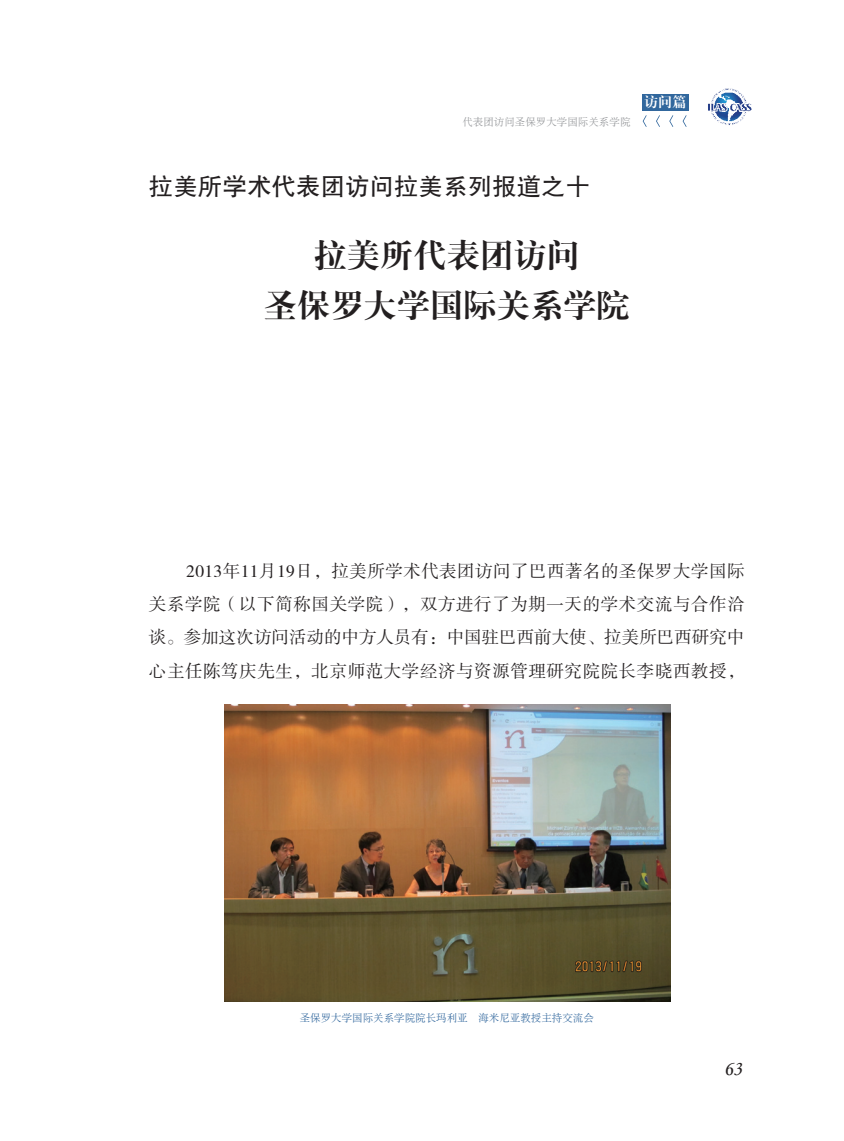
<style>
.page{position:relative;width:844px;height:1141px;background:#fff}
.page>*{position:absolute;margin:0;border:0;box-sizing:border-box;transform-origin:0 0}
.t1{font:33.25px/50.4px "H Ya 4 gj";color:#231f20;text-align:center}
.t2{font:24.5px "FZHTK GBK1 0";color:#231f20}
.t3{font:21px "Monotype Corsiva";color:#231f20}
.t4{font:17.5px/33.2px "FZSSK GBK1 0";letter-spacing:.03em;color:#231f20;text-align:justify}
.t5{font:14px "H Ya 4 gj";color:#fff}
.t6{font:10.5px "H Ya 6 gj";color:#31679d}
.t7{font:10.5px "H Ya 6 gj";color:#939598}
</style>
<div class="page">
<img style="left:708px;top:89px;width:43px;height:36px">
<div style="left:642px;top:94px;width:47px;height:17px;background:#31679d"></div>
<svg style="left:642px;top:115px;width:44px;height:12px"></svg>
<img style="left:224px;top:704px;width:446px;height:298px">
<p class="t7" style="left:462px;top:116px;width:169px">代表团访问圣保罗大学国际关系学院</p>
<p class="t5" style="left:644px;top:95px;width:43px">访问篇</p>
<h2 class="t2" style="left:149px;top:173px;width:442px">拉美所学术代表团访问拉美系列报道之十</h2>
<h1 class="t1" style="left:264px;top:230px;width:367px">拉美所代表团访问<br>圣保罗大学国际关系学院</h1>
<p class="t4" style="left:149px;top:555px;width:597px;text-indent:37px">2013年11月19日，拉美所学术代表团访问了巴西著名的圣保罗大学国际关系学院（以下简称国关学院），双方进行了为期一天的学术交流与合作洽谈。参加这次访问活动的中方人员有：中国驻巴西前大使、拉美所巴西研究中心主任陈笃庆先生，北京师范大学经济与资源管理研究院院长李晓西教授，</p>
<p class="t6" style="left:299px;top:1012px;width:295px">圣保罗大学国际关系学院院长玛利亚•海米尼亚教授主持交流会</p>
<p class="t3" style="left:723px;top:1055px;width:20px">63</p>
</div>
